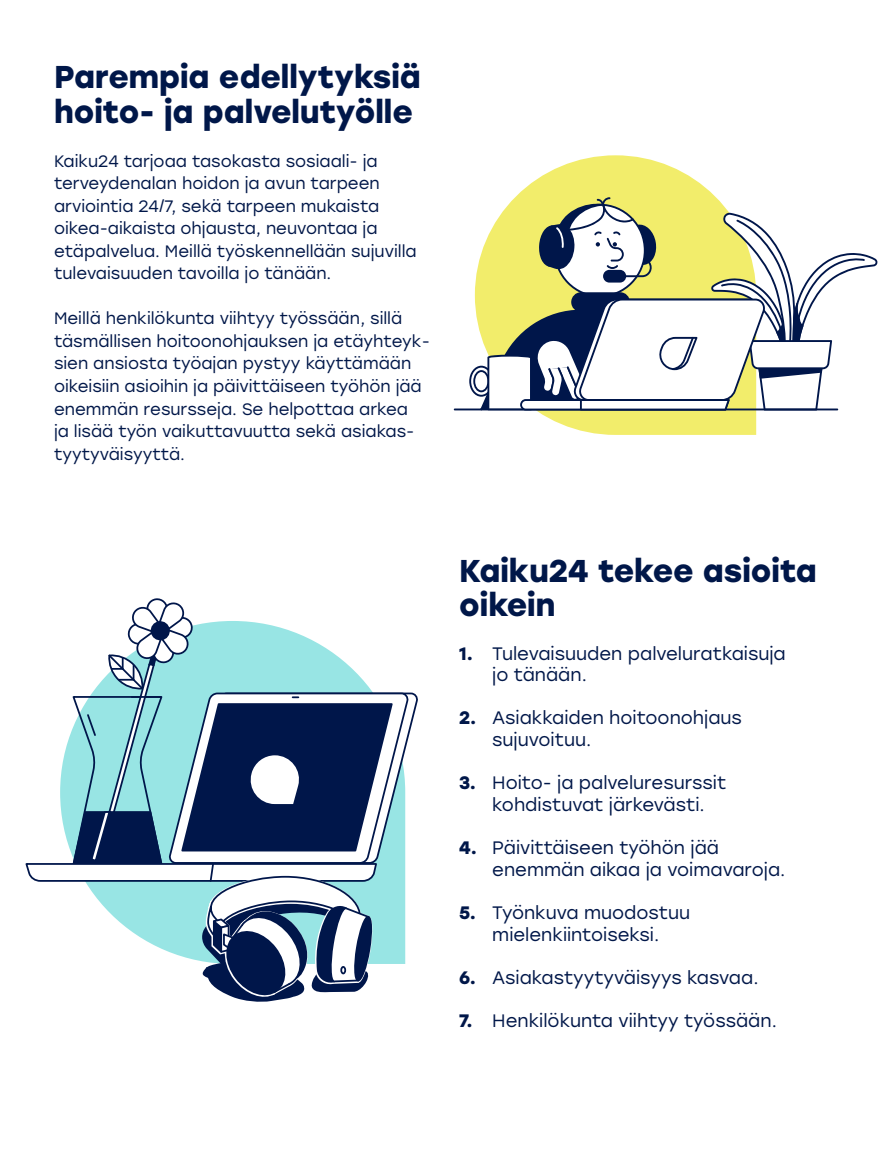
<style>
.page{position:relative;width:893px;height:1149px;background:#fff}
.page>*{position:absolute;margin:0;border:0;box-sizing:border-box;transform-origin:0 0}
.t1{font:700 31.5px/34.5px "Stolzl";color:#001749}
.t2{font:18px/21.6px "Stolzl";color:#001749}
.t3{font:16.5px/22.5px "Stolzl";color:#001749}
.s1{font-weight:700}
</style>
<div class="page">
<svg style="left:475px;top:155px;width:281px;height:280px;fill:#f2ed6b"></svg>
<hr style="left:454px;top:408px;width:384px;height:2px;background:#00164a">
<svg style="left:469px;top:197px;width:408px;height:213px"></svg>
<svg style="left:25px;top:598px;width:393px;height:404px"></svg>
<div style="left:340px;top:965px;width:6px;height:9px;border:2px solid #00164a;border-radius:50%"></div>
<h1 class="t1" style="left:54px;top:58px;width:368px">Parempia edellytyksiä hoito- ja palvelutyölle</h1>
<p class="t3" style="left:54px;top:149px;width:364px">Kaiku24 tarjoaa tasokasta sosiaali- ja terveydenalan hoidon ja avun tarpeen arviointia 24/7, sekä tarpeen mukaista oikea-aikaista ohjausta, neuvontaa ja etäpalvelua. Meillä työskennellään sujuvilla tulevaisuuden tavoilla jo tänään.</p>
<p class="t3" style="left:54px;top:306px;width:377px">Meillä henkilökunta viihtyy työssään, sillä täsmällisen hoitoonohjauksen ja etäyhteyk&shy;sien ansiosta työajan pystyy käyttämään oikeisiin asioihin ja päivittäiseen työhön jää enemmän resursseja. Se helpottaa arkea<br>ja lisää työn vaikuttavuutta sekä asiakas&shy;tyytyväisyyttä.</p>
<h1 class="t1" style="left:459px;top:551px;width:359px">Kaiku24 tekee asioita oikein</h1>
<p class="t2" style="left:492px;top:641px;width:295px;text-indent:-33px"><span class="s1">1.</span> Tulevaisuuden palveluratkaisuja jo tänään.</p>
<p class="t2" style="left:492px;top:706px;width:251px;text-indent:-33px"><span class="s1">2.</span> Asiakkaiden hoitoonohjaus sujuvoituu.</p>
<p class="t2" style="left:492px;top:771px;width:236px;text-indent:-33px"><span class="s1">3.</span> Hoito- ja palveluresurssit kohdistuvat järkevästi.</p>
<p class="t2" style="left:492px;top:836px;width:295px;text-indent:-33px"><span class="s1">4.</span> Päivittäiseen työhön jää enemmän aikaa ja voimavaroja.</p>
<p class="t2" style="left:459px;top:900px;width:233px;text-align:center"><span class="s1">5.</span> Työnkuva muodostuu mielenkiintoiseksi.</p>
<p class="t2" style="left:459px;top:965px;width:301px"><span class="s1">6.</span> Asiakastyytyväisyys kasvaa.</p>
<p class="t2" style="left:459px;top:1008px;width:319px"><span class="s1">7.</span> Henkilökunta viihtyy työssään.</p>
</div>
